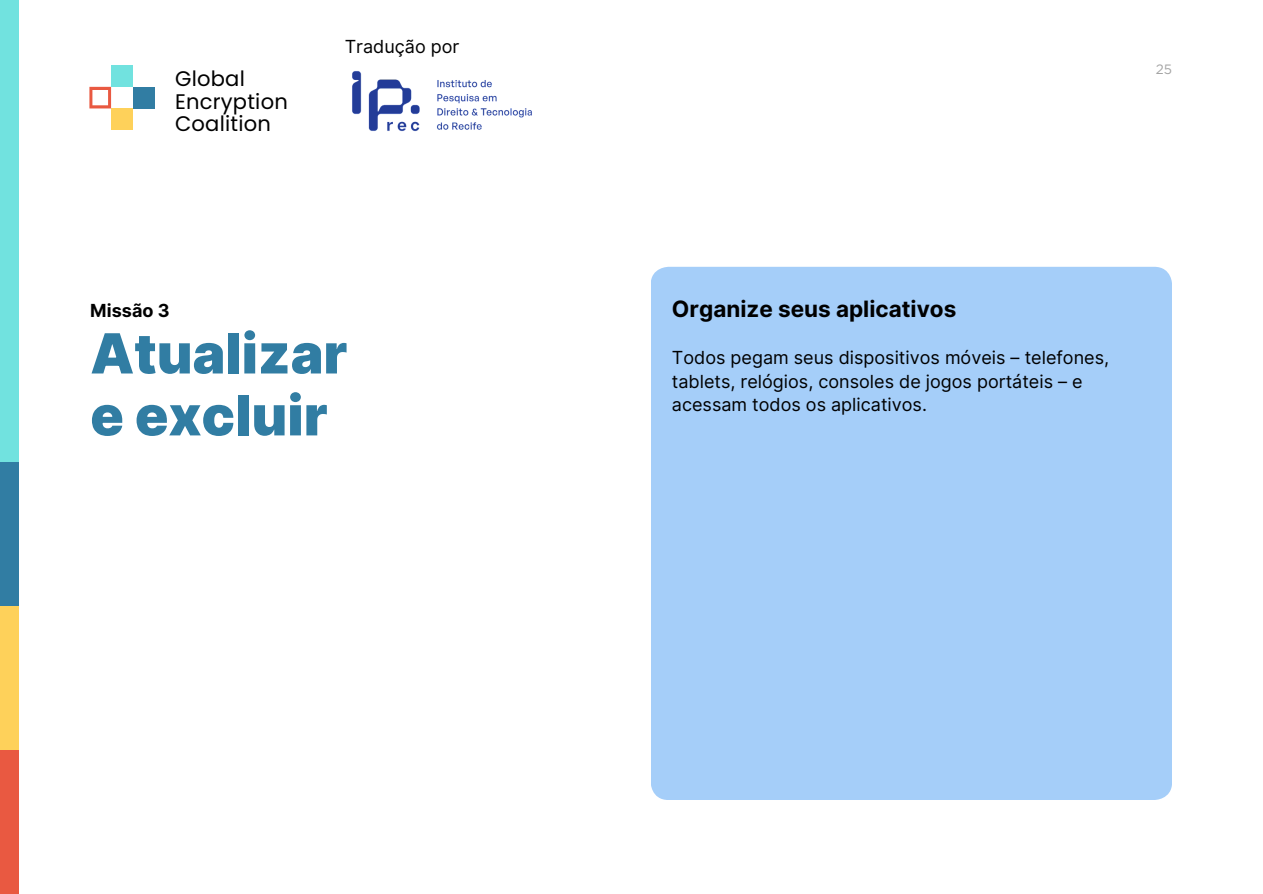
<style>
.page{position:relative;width:1263px;height:894px;background:#fff}
.page>*{position:absolute;margin:0;border:0;box-sizing:border-box;transform-origin:0 0}
.t1{font:900 55.35px/61.8px "Inter";color:#317da3}
.t2{font:700 22.5px "Inter";color:#000}
.t3{font:21px/22.5px "Poppins";letter-spacing:.01em;color:#000}
.t4{font:18px/23.7px "Inter";color:#000}
.t5{font:700 18px "Inter";color:#000}
.t6{font:13.5px "Gotham";color:#a3a3a3}
</style>
<div class="page">
<div style="left:0;top:0;width:18px;height:893px;background:#71e2df"></div>
<div style="left:0;top:749px;width:18px;height:144px;background:#e95941"></div>
<div style="left:0;top:462px;width:18px;height:144px;background:#317da3"></div>
<div style="left:0;top:606px;width:18px;height:143px;background:#fed15a"></div>
<div style="left:111px;top:108px;width:22px;height:22px;background:#fed15a"></div>
<div style="left:133px;top:87px;width:21px;height:21px;background:#317da3"></div>
<div style="left:111px;top:65px;width:22px;height:22px;background:#71e2df"></div>
<svg style="left:89px;top:87px;width:22px;height:21px"></svg>
<div style="left:651px;top:267px;width:520px;height:532px;background:#a5cef9;border-radius:18px"></div>
<img style="left:352px;top:71px;width:180px;height:61px">
<h3 class="t3" style="left:175px;top:67px;width:114px">Global<br>Encryption<br>Coalition</h3>
<h2 class="t4" style="left:345px;top:35px;width:116px">Tradução por</h2>
<p class="t5" style="left:90px;top:300px;width:81px">Missão 3</p>
<p class="t1" style="left:90px;top:322px;width:259px">Atualizar e excluir</p>
<p class="t6" style="left:1156px;top:61px;width:18px">25</p>
<h1 class="t2" style="left:672px;top:295px;width:286px">Organize seus aplicativos</h1>
<p class="t4" style="left:672px;top:345px;width:439px">Todos pegam seus dispositivos móveis – telefones, tablets, relógios, consoles de jogos portáteis – e acessam todos os aplicativos.</p>
</div>
